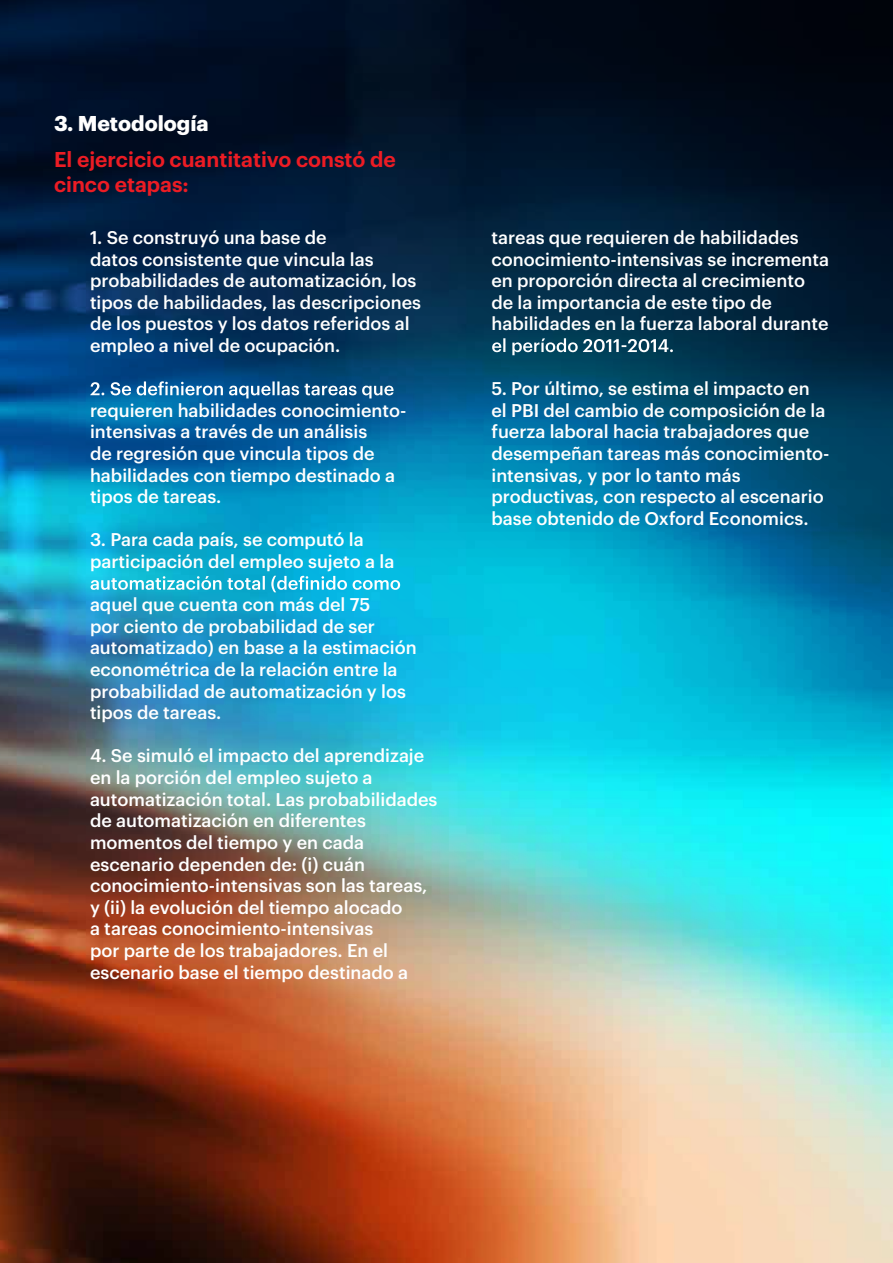
<style>
.page{position:relative;width:893px;height:1263px;background:#fff}
.page>*{position:absolute;margin:0;border:0;box-sizing:border-box;transform-origin:0 0}
.t1{font:600 21px/25.2px "Graphik";color:#ec1c24}
.t2{font:700 21px "Graphik";color:#fff}
.t3{font:500 18px/21.6px "Graphik";color:#fff}
</style>
<div class="page">
<img style="left:0;top:0;width:893px;height:1263px">
<svg style="left:492px;top:338px;width:181px;height:17px"></svg>
<svg style="left:90px;top:381px;width:303px;height:17px;background:#447fab"></svg>
<svg style="left:91px;top:576px;width:309px;height:16px;background:#50c8e2"></svg>
<p class="t2" style="left:54px;top:107px;width:156px">3. Metodología</p>
<p class="t1" style="left:54px;top:145px;width:343px">El ejercicio cuantitativo constó de cinco etapas:</p>
<p class="t3" style="left:90px;top:225px;width:333px">1. Se construyó una base de<br>datos consistente que vincula las probabilidades de automatización, los tipos de habilidades, las descripciones de los puestos y los datos referidos al empleo a nivel de ocupación.</p>
<p class="t3" style="left:90px;top:398px;width:318px">requieren habilidades conocimiento&shy;intensivas a través de un análisis<br>de regresión que vincula tipos de habilidades con tiempo destinado a tipos de tareas.</p>
<p class="t3" style="left:90px;top:528px;width:306px">3. Para cada país, se computó la participación del empleo sujeto a la</p>
<p class="t3" style="left:90px;top:592px;width:328px">aquel que cuenta con más del 75<br>por ciento de probabilidad de ser automatizado) en base a la estimación econométrica de la relación entre la probabilidad de automatización y los tipos de tareas.</p>
<p class="t3" style="left:90px;top:744px;width:349px">4. Se simuló el impacto del aprendizaje en la porción del empleo sujeto a automatización total. Las probabilidades de automatización en diferentes momentos del tiempo y en cada escenario dependen de: (i) cuán conocimiento-intensivas son las tareas, y (ii) la evolución del tiempo alocado<br>a tareas conocimiento-intensivas<br>por parte de los trabajadores. En el escenario base el tiempo destinado a</p>
<p class="t3" style="left:491px;top:225px;width:339px">tareas que requieren de habilidades conocimiento-intensivas se incrementa en proporción directa al crecimiento de la importancia de este tipo de habilidades en la fuerza laboral durante</p>
<p class="t3" style="left:491px;top:376px;width:340px">5. Por último, se estima el impacto en<br>el PBI del cambio de composición de la fuerza laboral hacia trabajadores que desempeñan tareas más conocimiento&shy;intensivas, y por lo tanto más productivas, con respecto al escenario base obtenido de Oxford Economics.</p>
</div>
